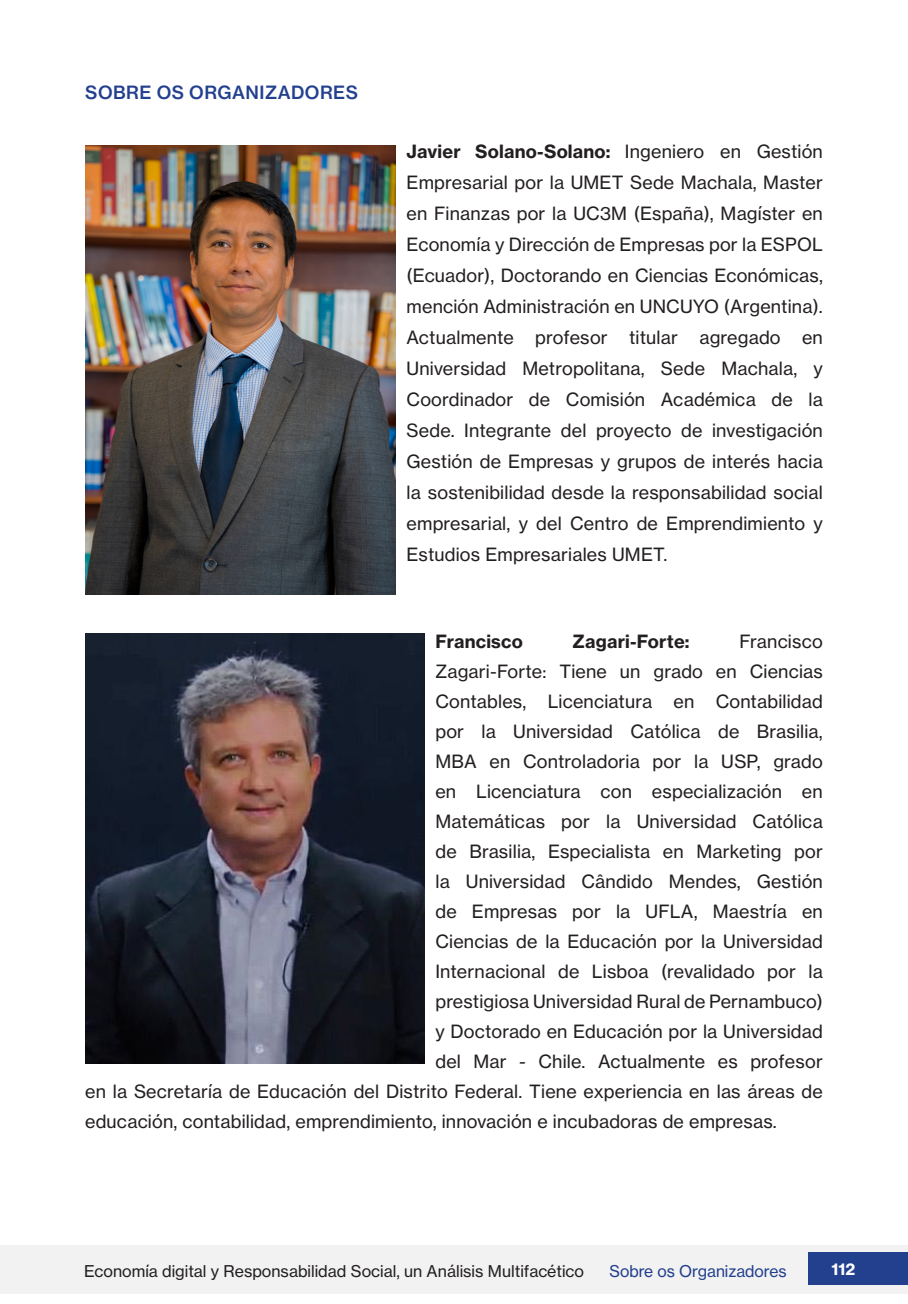
<style>
.page{position:relative;width:908px;height:1304px;background:#fff}
.page>*{position:absolute;margin:0;border:0;box-sizing:border-box;transform-origin:0 0}
.CORPO_DO_TEXTO_ATUAL{font:18px/31px "N Haas Grotesk TX Pro 55 Rg";letter-spacing:.01em;color:#231f20;text-align:justify}
.CORPO_DO_TEXTO_ATUAL-2{font:18px "N Haas Grotesk TX Pro 75 Bd";letter-spacing:.01em;color:#231f20}
.INICIO_CAPITULOS{font:18px "N Haas Grotesk TX Pro 65 Md";letter-spacing:.025em;color:#23408f}
.t1{font:16px "N Haas Grotesk TX Pro 55 Rg";color:#231f20}
.t2{font:16px "N Haas Grotesk TX Pro 55 Rg";color:#23408f}
.t3{font:16px "N Haas Grotesk TX Pro 75 Bd";color:#fff}
.s1{font-family:"N Haas Grotesk TX Pro 75 Bd"}
</style>
<div class="page">
<div style="left:0;top:1245px;width:907px;height:49px;background:#f2f2f2"></div>
<div style="left:808px;top:1252px;width:99px;height:33px;background:#23408f"></div>
<img style="left:85px;top:145px;width:310px;height:449px">
<img style="left:85px;top:634px;width:339px;height:429px">
<p class="INICIO_CAPITULOS" style="left:85px;top:81px;width:274px">SOBRE OS ORGANIZADORES</p>
<p class="CORPO_DO_TEXTO_ATUAL" style="left:406px;top:136px;width:417px"><span class="s1">Javier Solano-Solano:</span> Ingeniero en Gestión Empresarial por la UMET Sede Machala, Master en Finanzas por la UC3M (España), Magíster en Economía y Dirección de Empresas por la ESPOL (Ecuador), Doctorando en Ciencias Económicas, mención Administración en UNCUYO (Argentina).<br>Actualmente profesor titular agregado en Universidad Metropolitana, Sede Machala, y Coordinador de Comisión Académica de la Sede. Integrante del proyecto de investigación Gestión de Empresas y grupos de interés hacia la sostenibilidad desde la responsabilidad social empresarial, y del Centro de Emprendimiento y Estudios Empresariales UMET.</p>
<p class="CORPO_DO_TEXTO_ATUAL-2" style="left:435px;top:630px;width:89px">Francisco</p>
<p class="CORPO_DO_TEXTO_ATUAL-2" style="left:572px;top:630px;width:118px">Zagari-Forte:</p>
<p class="CORPO_DO_TEXTO_ATUAL" style="left:739px;top:626px;width:85px">Francisco</p>
<p class="CORPO_DO_TEXTO_ATUAL" style="left:435px;top:656px;width:389px">Zagari-Forte: Tiene un grado en Ciencias</p>
<p class="CORPO_DO_TEXTO_ATUAL" style="left:435px;top:686px;width:389px">Contables, Licenciatura en Contabilidad</p>
<p class="CORPO_DO_TEXTO_ATUAL" style="left:435px;top:716px;width:389px">por la Universidad Católica de Brasilia,</p>
<p class="CORPO_DO_TEXTO_ATUAL" style="left:435px;top:746px;width:389px">MBA en Controladoria por la USP, grado</p>
<p class="CORPO_DO_TEXTO_ATUAL" style="left:435px;top:776px;width:389px">en Licenciatura con especialización en</p>
<p class="CORPO_DO_TEXTO_ATUAL" style="left:435px;top:806px;width:389px">Matemáticas por la Universidad Católica</p>
<p class="CORPO_DO_TEXTO_ATUAL" style="left:435px;top:836px;width:389px">de Brasilia, Especialista en Marketing por</p>
<p class="CORPO_DO_TEXTO_ATUAL" style="left:435px;top:866px;width:389px">la Universidad Cândido Mendes, Gestión</p>
<p class="CORPO_DO_TEXTO_ATUAL" style="left:435px;top:896px;width:389px">de Empresas por la UFLA, Maestría en</p>
<p class="CORPO_DO_TEXTO_ATUAL" style="left:435px;top:926px;width:389px">Ciencias de la Educación por la Universidad</p>
<p class="CORPO_DO_TEXTO_ATUAL" style="left:435px;top:956px;width:389px">Internacional de Lisboa (revalidado por la</p>
<p class="CORPO_DO_TEXTO_ATUAL" style="left:435px;top:986px;width:389px">prestigiosa Universidad Rural de Pernambuco)</p>
<p class="CORPO_DO_TEXTO_ATUAL" style="left:435px;top:1016px;width:389px">y Doctorado en Educación por la Universidad</p>
<p class="CORPO_DO_TEXTO_ATUAL" style="left:435px;top:1046px;width:389px">del Mar - Chile. Actualmente es profesor</p>
<p class="CORPO_DO_TEXTO_ATUAL" style="left:85px;top:1076px;width:739px">en la Secretaría de Educación del Distrito Federal. Tiene experiencia en las áreas de</p>
<p class="CORPO_DO_TEXTO_ATUAL" style="left:85px;top:1106px;width:693px">educación, contabilidad, emprendimiento, innovación e incubadoras de empresas.</p>
<p class="t1" style="left:84px;top:1261px;width:501px">Economía digital y Responsabilidad Social, un Análisis Multifacético</p>
<p class="t2" style="left:609px;top:1261px;width:179px">Sobre os Organizadores</p>
<p class="t3" style="left:831px;top:1259px;width:25px">112</p>
</div>
